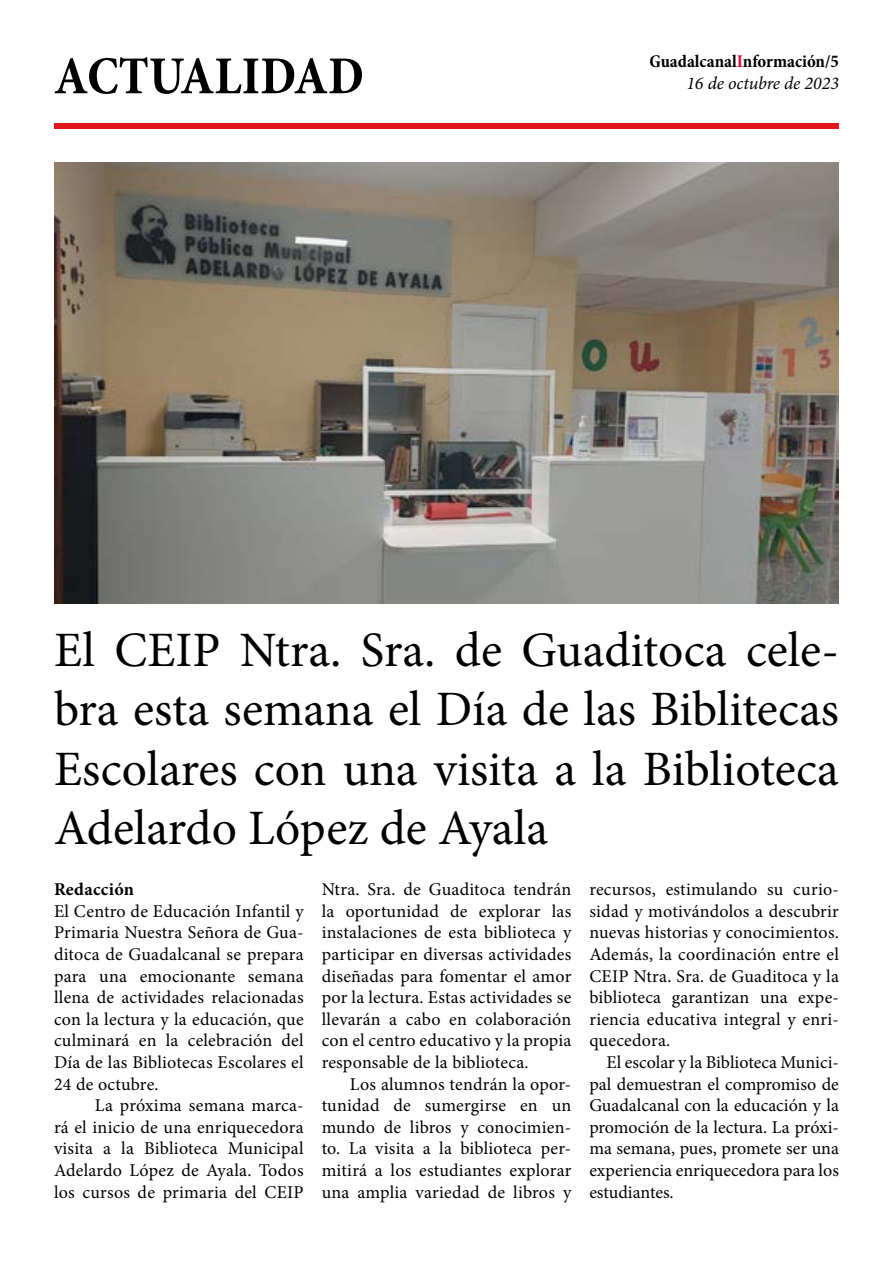
<style>
.page{position:relative;width:893px;height:1263px;background:#fff}
.page>*{position:absolute;margin:0;border:0;box-sizing:border-box;transform-origin:0 0}
.t1{font:700 condensed 54px "Minion Pro";color:#000}
.t2{font:49.5px/59.4px "Minion Pro";color:#000;text-align:justify}
.t3{font:18px/21.6px "Minion Pro";letter-spacing:.015em;color:#000;text-align:justify}
.t4{font:700 condensed 18px/21.6px "Minion Pro";color:#000;text-align:right}
.t5{font:700 18px "Minion Pro";letter-spacing:.015em;color:#000}
.s1{color:#e4032b}
.s2{font-weight:400;font-style:italic;font-stretch:normal}
</style>
<div class="page">
<div style="left:54px;top:123px;width:785px;height:6px;background:#e41518"></div>
<img style="left:54px;top:162px;width:785px;height:442px">
<h1 class="t1" style="left:54px;top:39px;width:312px">ACTUALIDAD</h1>
<p class="t4" style="left:649px;top:50px;width:191px">Guadalcanal<span class="s1">I</span>nformación/5<br><span class="s2">16 de octubre de 2023</span></p>
<h2 class="t2" style="left:54px;top:621px;width:787px">El CEIP Ntra. Sra. de Guaditoca cele&shy;bra esta semana el Día de las Biblitecas Escolares con una visita a la Biblioteca Adelardo López de Ayala</h2>
<p class="t5" style="left:54px;top:877px;width:82px">Redacción</p>
<p class="t3" style="left:54px;top:900px;width:251px">El Centro de Educación Infantil y Primaria Nuestra Señora de Gua&shy;ditoca de Guadalcanal se prepara para una emocionante semana llena de actividades relacionadas con la lectura y la educación, que culminará en la celebración del Día de las Bibliotecas Escolares el 24 de octubre.</p>
<p class="t3" style="left:54px;top:1095px;width:251px;text-indent:41px">La próxima semana marca&shy;rá el inicio de una enriquecedora visita a la Biblioteca Municipal Adelardo López de Ayala. Todos los cursos de primaria del CEIP</p>
<p class="t3" style="left:322px;top:879px;width:251px">Ntra. Sra. de Guaditoca tendrán la oportunidad de explorar las instalaciones de esta biblioteca y participar en diversas actividades diseñadas para fomentar el amor por la lectura. Estas actividades se llevarán a cabo en colaboración con el centro educativo y la propia responsable de la biblioteca.</p>
<p class="t3" style="left:322px;top:1073px;width:251px;text-indent:28px">Los alumnos tendrán la opor&shy;tunidad de sumergirse en un mundo de libros y conocimien&shy;to. La visita a la biblioteca per&shy;mitirá a los estudiantes explorar una amplia variedad de libros y</p>
<p class="t3" style="left:589px;top:879px;width:251px">recursos, estimulando su curio&shy;sidad y motivándolos a descubrir nuevas historias y conocimientos.<br>Además, la coordinación entre el CEIP Ntra. Sra. de Guaditoca y la biblioteca garantizan una expe&shy;riencia educativa integral y enri&shy;quecedora.</p>
<p class="t3" style="left:589px;top:1051px;width:251px;text-indent:17px">El escolar y la Biblioteca Munici&shy;pal demuestran el compromiso de Guadalcanal con la educación y la promoción de la lectura. La próxi&shy;ma semana, pues, promete ser una experiencia enriquecedora para los estudiantes.</p>
</div>
